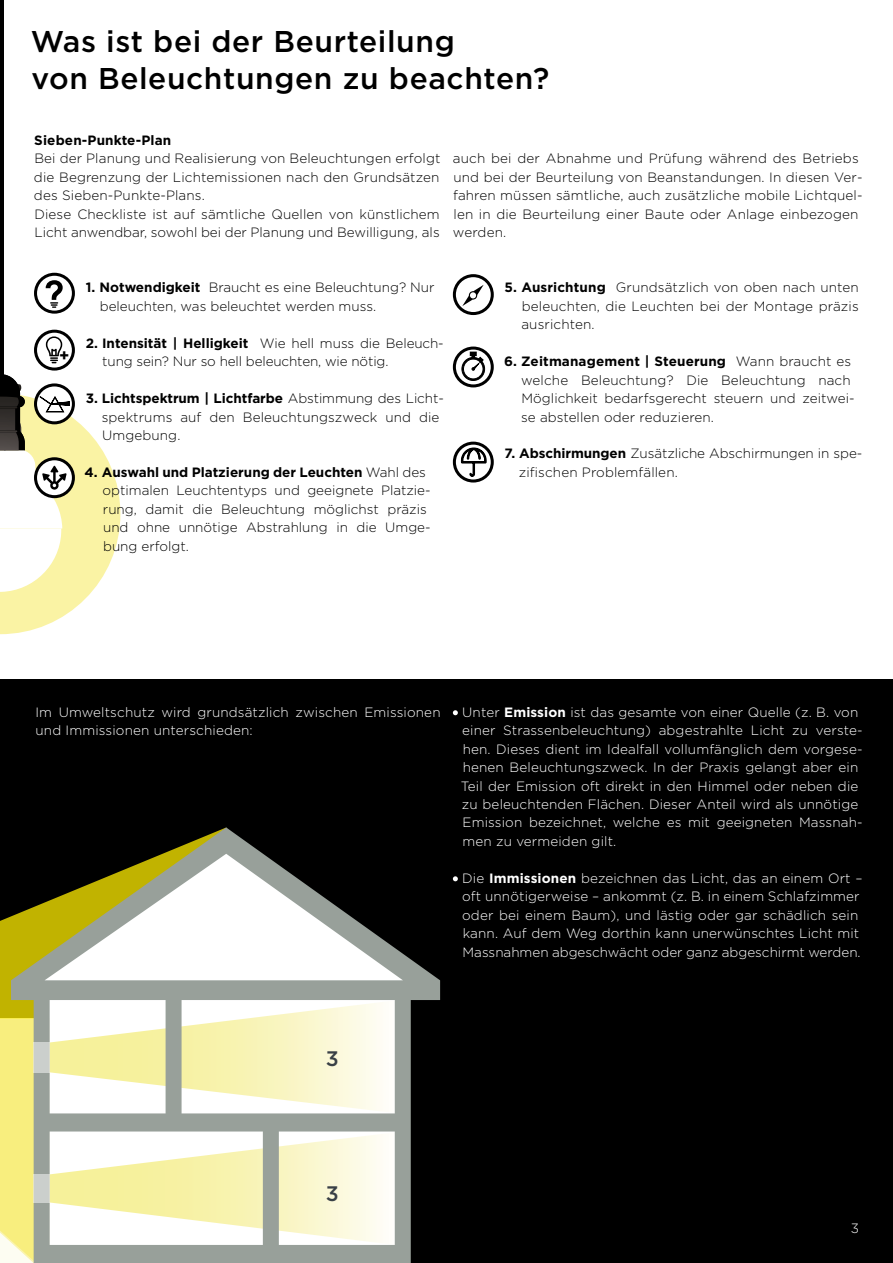
<style>
.page{position:relative;width:893px;height:1263px;background:#fff}
.page>*{position:absolute;margin:0;border:0;box-sizing:border-box;transform-origin:0 0}
.t1{font:500 30px/36.9px "Gotham";letter-spacing:.02em;color:#000}
.t2{font:500 21px "Gotham";color:#394046}
.t3{font:700 16.2px "Gotham";color:#000}
.t4{font:300 13.5px/18.5px "Gotham";letter-spacing:.01em;color:#000}
.t5{font:300 13.5px/18.5px "Gotham";letter-spacing:.01em;color:#fff}
.t6{font:300 13.5px/18.5px "Gotham";letter-spacing:-.01em;color:#000}
.t7{font:700 13.5px "Gotham";letter-spacing:.01em;color:#000}
.s1{font-weight:700}
</style>
<div class="page">
<div style="left:0;top:680px;width:893px;height:583px;background:#000"></div>
<svg style="left:0;top:916px;width:11px;height:84px"></svg>
<svg style="left:0;top:1000px;width:11px;height:263px;background:#f4eb80"></svg>
<svg style="left:11px;top:827px;width:429px;height:436px"></svg>
<div style="left:456px;top:347px;width:35px;height:35px;background:#000;border-radius:50%"></div>
<svg style="left:453px;top:710px;width:5px;height:5px"></svg>
<svg style="left:453px;top:876px;width:5px;height:5px"></svg>
<hr style="left:0;top:0;width:3px;height:386px;background:#000">
<svg style="left:454px;top:276px;width:38px;height:38px"></svg>
<div style="left:453px;top:274px;width:41px;height:41px;border:3px solid #000;border-radius:50%"></div>
<svg style="left:454px;top:348px;width:38px;height:38px"></svg>
<div style="left:453px;top:347px;width:41px;height:40px;border:3px solid #000;border-radius:50%"></div>
<svg style="left:454px;top:443px;width:38px;height:38px"></svg>
<div style="left:453px;top:442px;width:41px;height:40px;border:3px solid #000;border-radius:50%"></div>
<svg style="left:462px;top:285px;width:22px;height:21px"></svg>
<svg style="left:461px;top:352px;width:24px;height:29px"></svg>
<svg style="left:460px;top:446px;width:28px;height:37px"></svg>
<svg style="left:36px;top:274px;width:37px;height:38px"></svg>
<div style="left:34px;top:273px;width:41px;height:41px;border:3px solid #000;border-radius:50%"></div>
<svg style="left:36px;top:331px;width:37px;height:38px"></svg>
<div style="left:34px;top:330px;width:41px;height:41px;border:3px solid #000;border-radius:50%"></div>
<svg style="left:46px;top:280px;width:17px;height:28px"></svg>
<svg style="left:46px;top:336px;width:16px;height:27px"></svg>
<svg style="left:0;top:374px;width:120px;height:260px"></svg>
<div style="left:34px;top:1042px;width:16px;height:30px;background:#cbcfcc"></div>
<div style="left:34px;top:1174px;width:16px;height:28px;background:#cbcfcc"></div>
<h1 class="t1" style="left:31px;top:23px;width:520px">Was ist bei der Beurteilung<br>von Beleuchtungen zu beachten?</h1>
<p class="t7" style="left:34px;top:131px;width:138px">Sieben-Punkte-Plan</p>
<p class="t4" style="left:34px;top:149px;width:408px">Bei der Planung und Realisierung von Beleuchtungen erfolgt die Begrenzung der Lichtemissionen nach den Grundsätzen des Sieben-Punkte-Plans.<br>Diese Checkliste ist auf sämtliche Quellen von künstlichem Licht anwendbar, sowohl bei der Planung und Bewilligung, als</p>
<p class="t4" style="left:453px;top:149px;width:411px">auch bei der Abnahme und Prüfung während des Betriebs und bei der Beurteilung von Beanstandungen. In diesen Ver&shy;fahren müssen sämtliche, auch zusätzliche mobile Lichtquel&shy;len in die Beurteilung einer Baute oder Anlage einbezogen werden.</p>
<p class="t3" style="left:59px;top:344px;width:12px">+</p>
<p class="t4" style="left:100px;top:278px;width:336px;text-indent:-14px"><span class="s1">1. Notwendigkeit</span> Braucht es eine Beleuchtung? Nur beleuchten, was beleuchtet werden muss.</p>
<p class="t6" style="left:102px;top:333px;width:343px;text-indent:-17px"><span class="s1">2. Intensität | Helligkeit</span> Wie hell muss die Beleuch&shy;tung sein? Nur so hell beleuchten, wie nötig.</p>
<p class="t4" style="left:102px;top:389px;width:344px;text-indent:-16px"><span class="s1">3. Lichtspektrum | Lichtfarbe</span> Abstimmung des Licht&shy;spektrums auf den Beleuchtungszweck und die<br>Umgebung.</p>
<p class="t4" style="left:103px;top:462px;width:330px;text-indent:-18px"><span class="s1">4. Auswahl und Platzierung der Leuchten</span> Wahl des optimalen Leuchtentyps und geeignete Platzie&shy;rung, damit die Beleuchtung möglichst präzis und ohne unnötige Abstrahlung in die Umge&shy;bung erfolgt.</p>
<p class="t4" style="left:521px;top:278px;width:339px;text-align:justify;text-indent:-17px"><span class="s1">5. Ausrichtung</span> Grundsätzlich von oben nach unten beleuchten, die Leuchten bei der Montage präzis ausrichten.</p>
<p class="t4" style="left:521px;top:352px;width:335px;text-indent:-17px"><span class="s1">6. Zeitmanagement | Steuerung</span> Wann braucht es welche Beleuchtung? Die Beleuchtung nach Möglichkeit bedarfsgerecht steuern und zeitwei&shy;se abstellen oder reduzieren.</p>
<p class="t4" style="left:519px;top:444px;width:345px;text-indent:-14px"><span class="s1">7. Abschirmungen</span> Zusätzliche Abschirmungen in spe&shy;zifischen Problemfällen.</p>
<p class="t5" style="left:35px;top:702px;width:407px">Im Umweltschutz wird grundsätzlich zwischen Emissionen und Immissionen unterschieden:</p>
<p class="t5" style="left:461px;top:702px;width:403px">Unter <span class="s1">Emission</span> ist das gesamte von einer Quelle (z. B. von einer Strassenbeleuchtung) abgestrahlte Licht zu verste&shy;hen. Dieses dient im Idealfall vollumfänglich dem vorgese&shy;henen Beleuchtungszweck. In der Praxis gelangt aber ein Teil der Emission oft direkt in den Himmel oder neben die zu beleuchtenden Flächen. Dieser Anteil wird als unnötige Emission bezeichnet, welche es mit geeigneten Massnah&shy;men zu vermeiden gilt.</p>
<p class="t5" style="left:462px;top:868px;width:402px">Die <span class="s1">Immissionen</span> bezeichnen das Licht, das an einem Ort – oft unnötigerweise – ankommt (z. B. in einem Schlafzimmer oder bei einem Baum), und lästig oder gar schädlich sein kann. Auf dem Weg dorthin kann unerwünschtes Licht mit Massnahmen abgeschwächt oder ganz abgeschirmt werden.</p>
<h2 class="t2" style="left:326px;top:1044px;width:14px">3</h2>
<h2 class="t2" style="left:326px;top:1180px;width:14px">3</h2>
<p class="t5" style="left:851px;top:1219px;width:10px">3</p>
</div>
